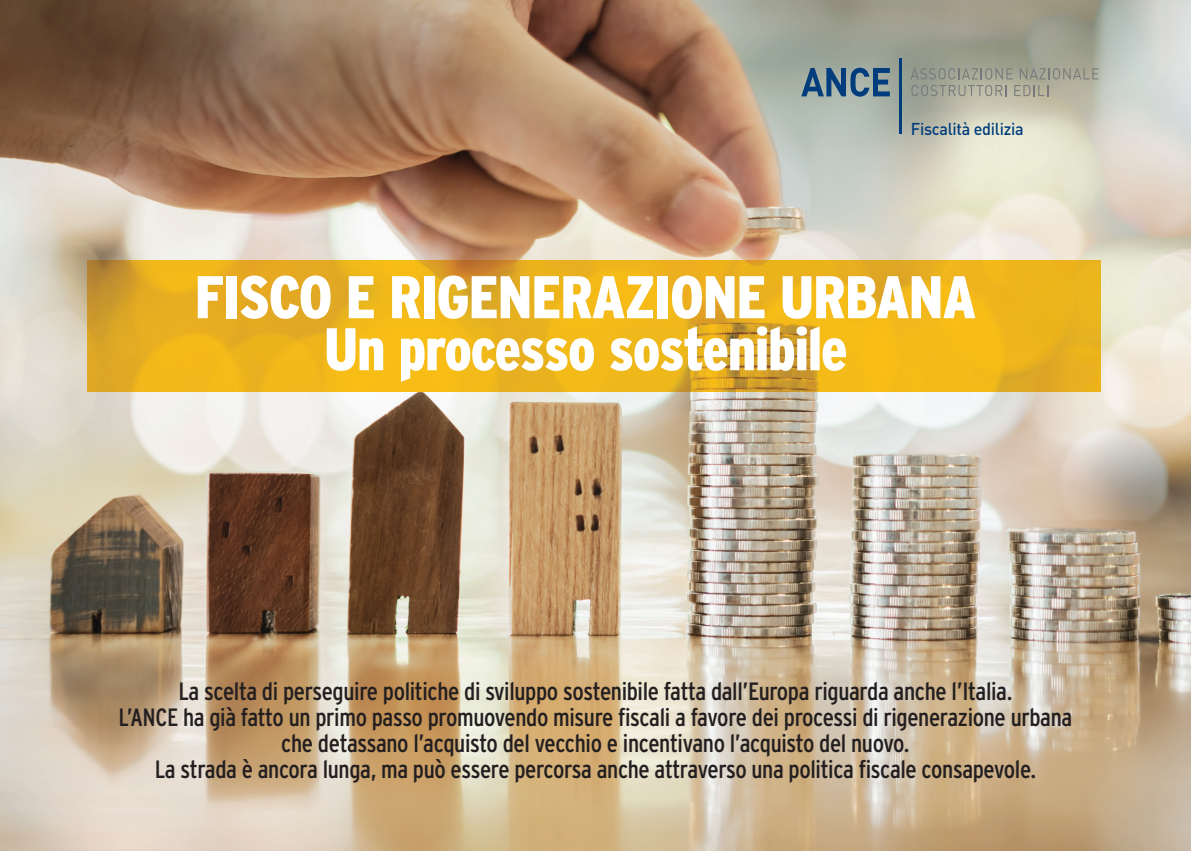
<style>
.page{position:relative;width:1191px;height:851px;background:#fff}
.page>*{position:absolute;margin:0;border:0;box-sizing:border-box;transform-origin:0 0}
.t1{font:900 60px/52px "Interstate Condensed";letter-spacing:-.02em;color:#fff;text-align:center}
.t2{font:25px/26px "Interstate Condensed";letter-spacing:-.015em;color:#231f20;text-align:center}
.t3{font:500 17px "DIN";letter-spacing:-.015em;color:#013d7d;scale:.95 1}
</style>
<div class="page">
<img style="left:0;top:0;width:1191px;height:850px">
<img style="left:88px;top:261px;width:1012px;height:130px">
<hr style="left:899px;top:59px;width:2px;height:75px;background:#013d7d">
<svg style="left:801px;top:68px;width:89px;height:29px;background:#577991"></svg>
<svg style="left:910px;top:68px;width:102px;height:11px"></svg>
<svg style="left:1019px;top:68px;width:79px;height:11px"></svg>
<svg style="left:911px;top:85px;width:95px;height:11px"></svg>
<svg style="left:1014px;top:85px;width:34px;height:11px"></svg>
<p class="t3" style="left:910px;top:123px;width:120px">Fiscalità edilizia</p>
<h1 class="t1" style="left:195px;top:277px;width:783px">FISCO E RIGENERAZIONE URBANA<br>Un processo sostenibile</h1>
<p class="t2" style="left:119px;top:680px;width:955px">La scelta di perseguire politiche di sviluppo sostenibile fatta dall’Europa riguarda anche l’Italia.<br>L’ANCE ha già fatto un primo passo promuovendo misure fiscali a favore dei processi di rigenerazione urbana che detassano l’acquisto del vecchio e incentivano l’acquisto del nuovo.<br>La strada è ancora lunga, ma può essere percorsa anche attraverso una politica fiscale consapevole.</p>
</div>
